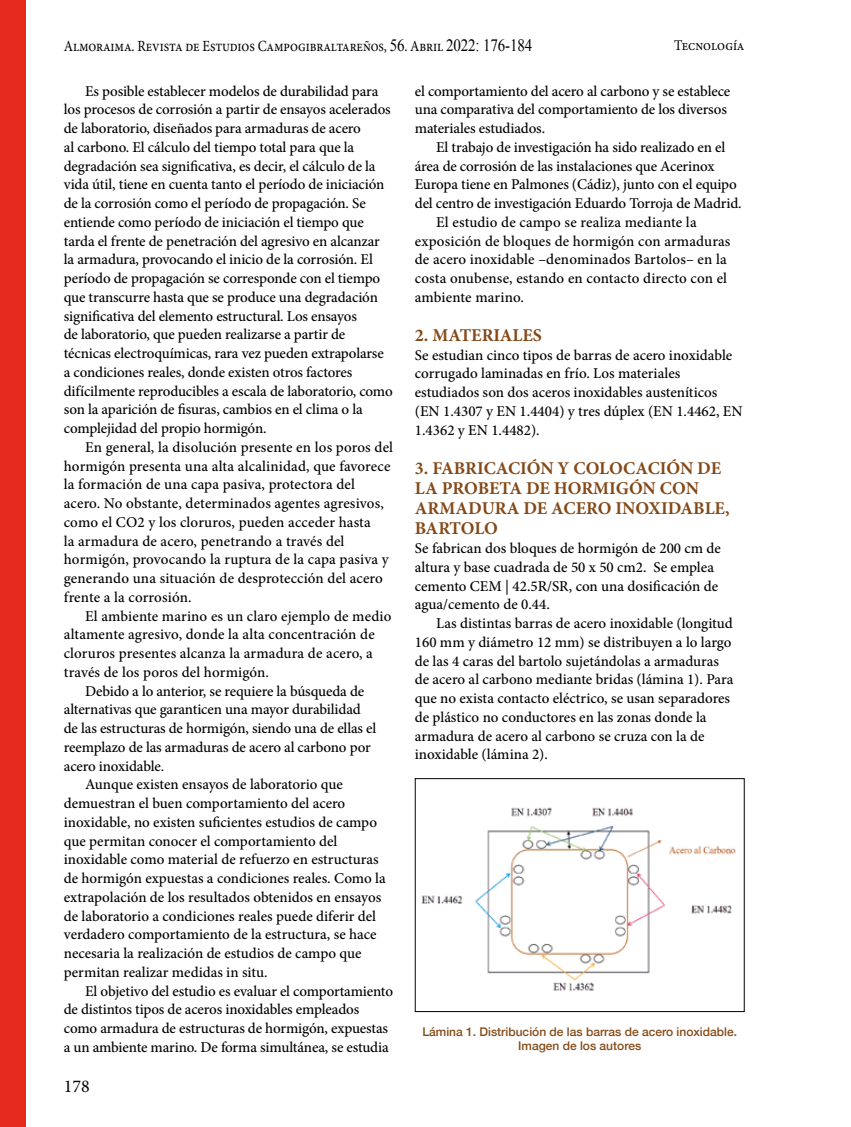
<style>
.page{position:relative;width:851px;height:1127px;background:#fff}
.page>*{position:absolute;margin:0;border:0;box-sizing:border-box;transform-origin:0 0}
.t1{font:700 18px/20.2px "Minion Pro";letter-spacing:-.005em;color:#844918}
.t2{font:18px "Minion Pro";color:#000}
.t3{font:15.6px "Minion Pro";letter-spacing:-.01em;color:#000;scale:.87 1}
.t4{font:500 15px/18.8px "Minion Pro";letter-spacing:-.005em;color:#000}
.t5{font:14.85px "Minion Pro";color:#000;scale:.91 1}
.t6{font:500 12px/14.4px "Helvetica Neue";color:#844b18;text-align:center}
.s1{font-family:"Times New Roman";font-size:17.25px}
</style>
<div class="page">
<div style="left:0;top:0;width:26px;height:1127px;background:#e52a1d"></div>
<img style="left:421px;top:807px;width:315px;height:184px">
<div style="left:415px;top:778px;width:329px;height:234px;border:1px solid #000"></div>
<p class="t3" style="left:64px;top:35px;width:540px">Almoraima. Revista de Estudios Campogibraltareños, <span class="s1">56</span>. Abril <span class="s1">2022: 176-184</span></p>
<p class="t5" style="left:674px;top:36px;width:79px">Tecnología</p>
<p class="t4" style="left:64px;top:81px;width:330px;text-indent:21px">Es posible establecer modelos de durabilidad para los procesos de corrosión a partir de ensayos acelerados de laboratorio, diseñados para armaduras de acero<br>al carbono. El cálculo del tiempo total para que la degradación sea significativa, es decir, el cálculo de la vida útil, tiene en cuenta tanto el período de iniciación de la corrosión como el período de propagación. Se entiende como período de iniciación el tiempo que tarda el frente de penetración del agresivo en alcanzar la armadura, provocando el inicio de la corrosión. El período de propagación se corresponde con el tiempo que transcurre hasta que se produce una degradación significativa del elemento estructural. Los ensayos<br>de laboratorio, que pueden realizarse a partir de técnicas electroquímicas, rara vez pueden extrapolarse a condiciones reales, donde existen otros factores difícilmente reproducibles a escala de laboratorio, como son la aparición de fisuras, cambios en el clima o la complejidad del propio hormigón.</p>
<p class="t4" style="left:64px;top:438px;width:330px;text-indent:21px">En general, la disolución presente en los poros del hormigón presenta una alta alcalinidad, que favorece la formación de una capa pasiva, protectora del acero. No obstante, determinados agentes agresivos, como el CO2 y los cloruros, pueden acceder hasta<br>la armadura de acero, penetrando a través del hormigón, provocando la ruptura de la capa pasiva y generando una situación de desprotección del acero frente a la corrosión.</p>
<p class="t4" style="left:85px;top:606px;width:308px">El ambiente marino es un claro ejemplo de medio</p>
<p class="t4" style="left:64px;top:625px;width:312px">altamente agresivo, donde la alta concentración de</p>
<p class="t4" style="left:64px;top:644px;width:310px">cloruros presentes alcanza la armadura de acero, a</p>
<p class="t4" style="left:64px;top:663px;width:207px">través de los poros del hormigón.</p>
<p class="t4" style="left:85px;top:681px;width:280px">Debido a lo anterior, se requiere la búsqueda de</p>
<p class="t4" style="left:64px;top:700px;width:298px">alternativas que garanticen una mayor durabilidad</p>
<p class="t4" style="left:64px;top:719px;width:314px">de las estructuras de hormigón, siendo una de ellas el</p>
<p class="t4" style="left:64px;top:738px;width:308px">reemplazo de las armaduras de acero al carbono por</p>
<p class="t4" style="left:64px;top:756px;width:102px">acero inoxidable.</p>
<p class="t4" style="left:85px;top:775px;width:259px">Aunque existen ensayos de laboratorio que</p>
<p class="t4" style="left:64px;top:794px;width:283px">demuestran el buen comportamiento del acero</p>
<p class="t4" style="left:64px;top:813px;width:315px">inoxidable, no existen suficientes estudios de campo</p>
<p class="t4" style="left:64px;top:831px;width:275px">que permitan conocer el comportamiento del</p>
<p class="t4" style="left:64px;top:850px;width:316px">inoxidable como material de refuerzo en estructuras</p>
<p class="t4" style="left:64px;top:869px;width:323px">de hormigón expuestas a condiciones reales. Como la</p>
<p class="t4" style="left:64px;top:888px;width:319px">extrapolación de los resultados obtenidos en ensayos</p>
<p class="t4" style="left:64px;top:906px;width:314px">de laboratorio a condiciones reales puede diferir del</p>
<p class="t4" style="left:64px;top:925px;width:314px">verdadero comportamiento de la estructura, se hace</p>
<p class="t4" style="left:64px;top:944px;width:299px">necesaria la realización de estudios de campo que</p>
<p class="t4" style="left:64px;top:963px;width:205px">permitan realizar medidas in situ.</p>
<p class="t4" style="left:85px;top:981px;width:309px">El objetivo del estudio es evaluar el comportamiento</p>
<p class="t4" style="left:64px;top:1000px;width:297px">de distintos tipos de aceros inoxidables empleados</p>
<p class="t4" style="left:64px;top:1019px;width:326px">como armadura de estructuras de hormigón, expuestas</p>
<p class="t4" style="left:64px;top:1038px;width:326px">a un ambiente marino. De forma simultánea, se estudia</p>
<p class="t4" style="left:415px;top:81px;width:317px">el comportamiento del acero al carbono y se establece una comparativa del comportamiento de los diversos materiales estudiados.</p>
<p class="t4" style="left:436px;top:138px;width:290px">El trabajo de investigación ha sido realizado en el</p>
<p class="t4" style="left:415px;top:156px;width:301px">área de corrosión de las instalaciones que Acerinox</p>
<p class="t4" style="left:415px;top:175px;width:323px">Europa tiene en Palmones (Cádiz), junto con el equipo</p>
<p class="t4" style="left:415px;top:194px;width:328px">del centro de investigación Eduardo Torroja de Madrid.</p>
<p class="t4" style="left:436px;top:213px;width:262px">El estudio de campo se realiza mediante la</p>
<p class="t4" style="left:415px;top:231px;width:317px">exposición de bloques de hormigón con armaduras</p>
<p class="t4" style="left:415px;top:250px;width:313px">de acero inoxidable –denominados Bartolos– en la</p>
<p class="t4" style="left:415px;top:269px;width:313px">costa onubense, estando en contacto directo con el</p>
<p class="t4" style="left:415px;top:288px;width:111px">ambiente marino.</p>
<p class="t1" style="left:415px;top:325px;width:129px">2. MATERIALES</p>
<p class="t4" style="left:415px;top:345px;width:329px">Se estudian cinco tipos de barras de acero inoxidable corrugado laminadas en frío. Los materiales estudiados son dos aceros inoxidables austeníticos (EN 1.4307 y EN 1.4404) y tres dúplex (EN 1.4462, EN 1.4362 y EN 1.4482).</p>
<p class="t1" style="left:415px;top:457px;width:316px">3. FABRICACIÓN Y COLOCACIÓN DE<br>LA PROBETA DE HORMIGÓN CON<br>ARMADURA DE ACERO INOXIDABLE,<br>BARTOLO</p>
<p class="t4" style="left:415px;top:539px;width:307px">Se fabrican dos bloques de hormigón de 200 cm de altura y base cuadrada de 50 x 50 cm2. Se emplea cemento CEM | 42.5R/SR, con una dosificación de agua/cemento de 0.44.</p>
<p class="t4" style="left:415px;top:614px;width:320px;text-indent:21px">Las distintas barras de acero inoxidable (longitud 160 mm y diámetro 12 mm) se distribuyen a lo largo de las 4 caras del bartolo sujetándolas a armaduras de acero al carbono mediante bridas (lámina 1). Para que no exista contacto eléctrico, se usan separadores de plástico no conductores en las zonas donde la armadura de acero al carbono se cruza con la de inoxidable (lámina 2).</p>
<p class="t6" style="left:422px;top:1023px;width:316px">Lámina 1. Distribución de las barras de acero inoxidable.<br>Imagen de los autores</p>
<p class="t2" style="left:64px;top:1074px;width:27px">178</p>
</div>
